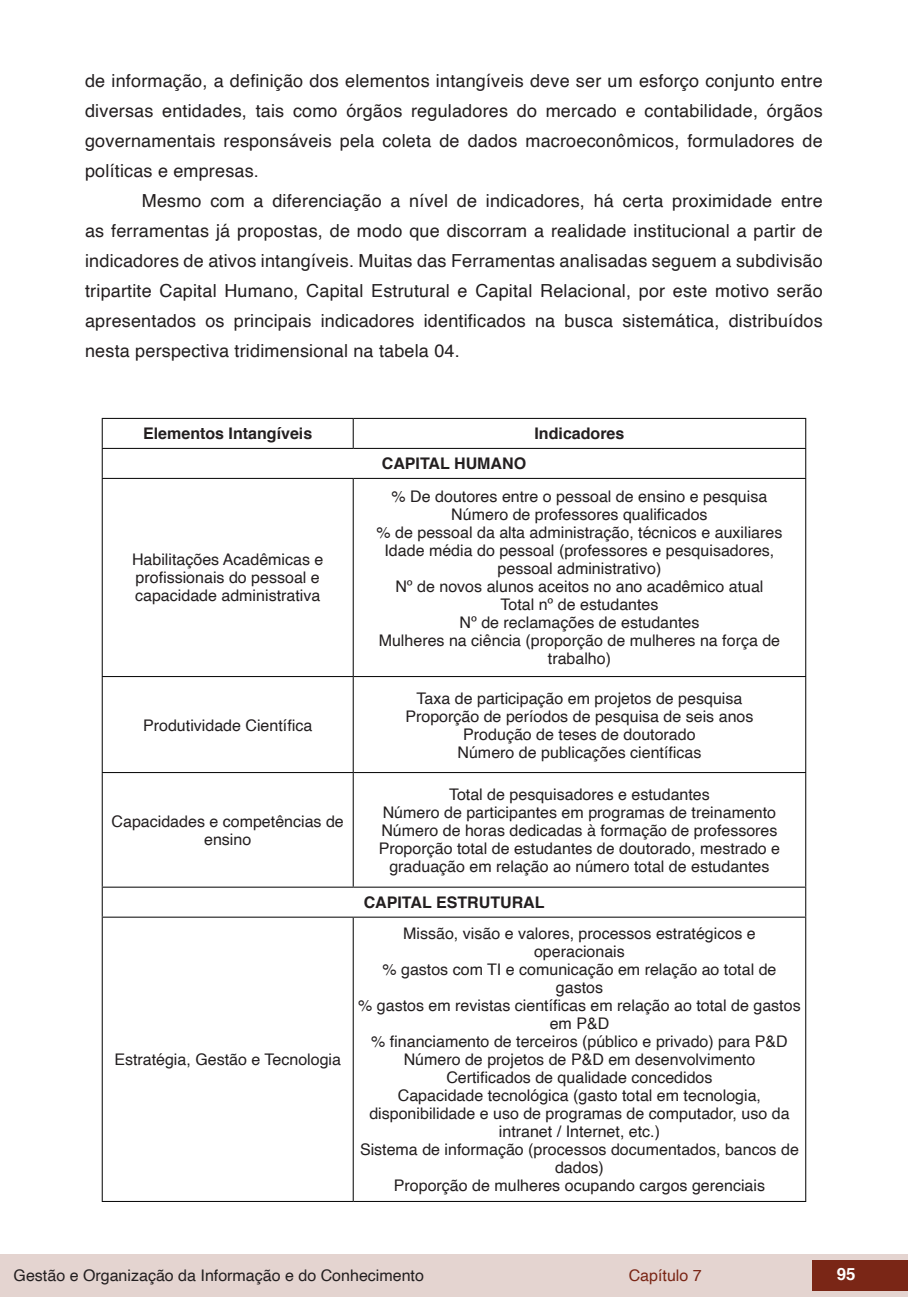
<style>
.page{position:relative;width:908px;height:1304px;background:#fff}
.page>*{position:absolute;margin:0;border:0;box-sizing:border-box;transform-origin:0 0}
.txt{font:18px/30px "Helvetica";letter-spacing:.01em;color:#231f20;text-align:justify}
.t1{font:700 16.8px "Helvetica";color:#fff}
.tab_txt_centro{font:16px/18px "Helvetica";color:#231f20;text-align:center}
.tab_txt_centro-2{font:700 16px "Helvetica";color:#231f20}
.t2{font:16px "Helvetica";color:#7a2616}
</style>
<div class="page">
<div style="left:0;top:1254px;width:906px;height:43px;background:#e4d4d0"></div>
<div style="left:812px;top:1261px;width:95px;height:30px;background:#7a2616"></div>
<hr style="left:102px;top:418px;width:251px;height:1px;background:#000">
<hr style="left:353px;top:418px;width:452px;height:1px;background:#000">
<svg style="left:352px;top:419px;width:1px;height:29px"></svg>
<hr style="left:102px;top:448px;width:251px;height:1px;background:#000">
<svg style="left:102px;top:419px;width:1px;height:59px"></svg>
<hr style="left:353px;top:448px;width:452px;height:1px;background:#000">
<hr style="left:102px;top:478px;width:251px;height:1px;background:#000">
<hr style="left:102px;top:479px;width:1px;height:197px;background:#000">
<hr style="left:353px;top:478px;width:452px;height:1px;background:#000">
<hr style="left:352px;top:479px;width:1px;height:197px;background:#000">
<hr style="left:804px;top:479px;width:1px;height:197px;background:#000">
<hr style="left:102px;top:676px;width:251px;height:1px;background:#000">
<hr style="left:102px;top:677px;width:1px;height:95px;background:#000">
<hr style="left:353px;top:676px;width:452px;height:1px;background:#000">
<hr style="left:352px;top:677px;width:1px;height:95px;background:#000">
<hr style="left:804px;top:677px;width:1px;height:95px;background:#000">
<hr style="left:102px;top:772px;width:251px;height:1px;background:#000">
<hr style="left:102px;top:773px;width:1px;height:114px;background:#000">
<hr style="left:353px;top:772px;width:452px;height:1px;background:#000">
<hr style="left:352px;top:773px;width:1px;height:114px;background:#000">
<hr style="left:804px;top:773px;width:1px;height:114px;background:#000">
<hr style="left:102px;top:887px;width:251px;height:1px;background:#000">
<svg style="left:102px;top:888px;width:1px;height:29px"></svg>
<hr style="left:353px;top:887px;width:452px;height:1px;background:#000">
<hr style="left:102px;top:917px;width:251px;height:1px;background:#000">
<hr style="left:102px;top:918px;width:1px;height:283px;background:#000">
<hr style="left:353px;top:917px;width:452px;height:1px;background:#000">
<hr style="left:352px;top:918px;width:1px;height:283px;background:#000">
<hr style="left:804px;top:918px;width:1px;height:283px;background:#000">
<hr style="left:102px;top:1201px;width:251px;height:1px;background:#000">
<hr style="left:353px;top:1201px;width:452px;height:1px;background:#000">
<p class="txt" style="left:85px;top:66px;width:738px">de informação, a definição dos elementos intangíveis deve ser um esforço conjunto entre diversas entidades, tais como órgãos reguladores do mercado e contabilidade, órgãos governamentais responsáveis pela coleta de dados macroeconômicos, formuladores de políticas e empresas.</p>
<p class="txt" style="left:85px;top:186px;width:738px;text-indent:57px">Mesmo com a diferenciação a nível de indicadores, há certa proximidade entre as ferramentas já propostas, de modo que discorram a realidade institucional a partir de indicadores de ativos intangíveis. Muitas das Ferramentas analisadas seguem a subdivisão tripartite Capital Humano, Capital Estrutural e Capital Relacional, por este motivo serão apresentados os principais indicadores identificados na busca sistemática, distribuídos nesta perspectiva tridimensional na tabela 04.</p>
<p class="tab_txt_centro-2" style="left:143px;top:421px;width:170px">Elementos Intangíveis</p>
<p class="tab_txt_centro-2" style="left:534px;top:421px;width:91px">Indicadores</p>
<p class="tab_txt_centro-2" style="left:381px;top:451px;width:146px">CAPITAL HUMANO</p>
<p class="tab_txt_centro" style="left:132px;top:551px;width:193px;text-align:left">Habilitações Acadêmicas e profissionais do pessoal e capacidade administrativa</p>
<p class="tab_txt_centro" style="left:143px;top:716px;width:170px">Produtividade Científica</p>
<p class="tab_txt_centro" style="left:111px;top:813px;width:234px">Capacidades e competências de ensino</p>
<p class="tab_txt_centro" style="left:114px;top:1051px;width:228px">Estratégia, Gestão e Tecnologia</p>
<p class="tab_txt_centro" style="left:391px;top:488px;width:377px">% De doutores entre o pessoal de ensino e pesquisa</p>
<p class="tab_txt_centro" style="left:451px;top:506px;width:258px">Número de professores qualificados</p>
<p class="tab_txt_centro" style="left:376px;top:524px;width:407px">% de pessoal da alta administração, técnicos e auxiliares</p>
<p class="tab_txt_centro" style="left:384px;top:542px;width:391px">Idade média do pessoal (professores e pesquisadores, pessoal administrativo)</p>
<p class="tab_txt_centro" style="left:395px;top:578px;width:369px">Nº de novos alunos aceitos no ano acadêmico atual</p>
<p class="tab_txt_centro" style="left:500px;top:596px;width:159px">Total nº de estudantes</p>
<p class="tab_txt_centro" style="left:459px;top:614px;width:241px">Nº de reclamações de estudantes</p>
<p class="tab_txt_centro" style="left:378px;top:632px;width:403px">Mulheres na ciência (proporção de mulheres na força de trabalho)</p>
<p class="tab_txt_centro" style="left:416px;top:689px;width:327px">Taxa de participação em projetos de pesquisa</p>
<p class="tab_txt_centro" style="left:405px;top:707px;width:349px">Proporção de períodos de pesquisa de seis anos</p>
<p class="tab_txt_centro" style="left:463px;top:725px;width:234px">Produção de teses de doutorado</p>
<p class="tab_txt_centro" style="left:457px;top:743px;width:245px">Número de publicações científicas</p>
<p class="tab_txt_centro" style="left:449px;top:786px;width:262px">Total de pesquisadores e estudantes</p>
<p class="tab_txt_centro" style="left:382px;top:804px;width:395px">Número de participantes em programas de treinamento</p>
<p class="tab_txt_centro" style="left:381px;top:822px;width:397px">Número de horas dedicadas à formação de professores</p>
<p class="tab_txt_centro" style="left:378px;top:840px;width:403px">Proporção total de estudantes de doutorado, mestrado e graduação em relação ao número total de estudantes</p>
<p class="tab_txt_centro-2" style="left:363px;top:890px;width:182px">CAPITAL ESTRUTURAL</p>
<p class="tab_txt_centro" style="left:403px;top:925px;width:354px">Missão, visão e valores, processos estratégicos e operacionais</p>
<p class="tab_txt_centro" style="left:382px;top:961px;width:395px">% gastos com TI e comunicação em relação ao total de gastos</p>
<p class="tab_txt_centro" style="left:358px;top:997px;width:443px">% gastos em revistas científicas em relação ao total de gastos em P&amp;D</p>
<p class="tab_txt_centro" style="left:371px;top:1033px;width:418px">% financiamento de terceiros (público e privado) para P&amp;D</p>
<p class="tab_txt_centro" style="left:403px;top:1051px;width:353px">Número de projetos de P&amp;D em desenvolvimento</p>
<p class="tab_txt_centro" style="left:446px;top:1069px;width:267px">Certificados de qualidade concedidos</p>
<p class="tab_txt_centro" style="left:369px;top:1087px;width:421px">Capacidade tecnológica (gasto total em tecnologia, disponibilidade e uso de programas de computador, uso da intranet / Internet, etc.)</p>
<p class="tab_txt_centro" style="left:360px;top:1141px;width:440px">Sistema de informação (processos documentados, bancos de dados)</p>
<p class="tab_txt_centro" style="left:393px;top:1177px;width:372px">Proporção de mulheres ocupando cargos gerenciais</p>
<p class="tab_txt_centro" style="left:14px;top:1267px;width:412px">Gestão e Organização da Informação e do Conhecimento</p>
<p class="t2" style="left:628px;top:1263px;width:74px">Capítulo 7</p>
<p class="t1" style="left:836px;top:1261px;width:20px">95</p>
</div>
